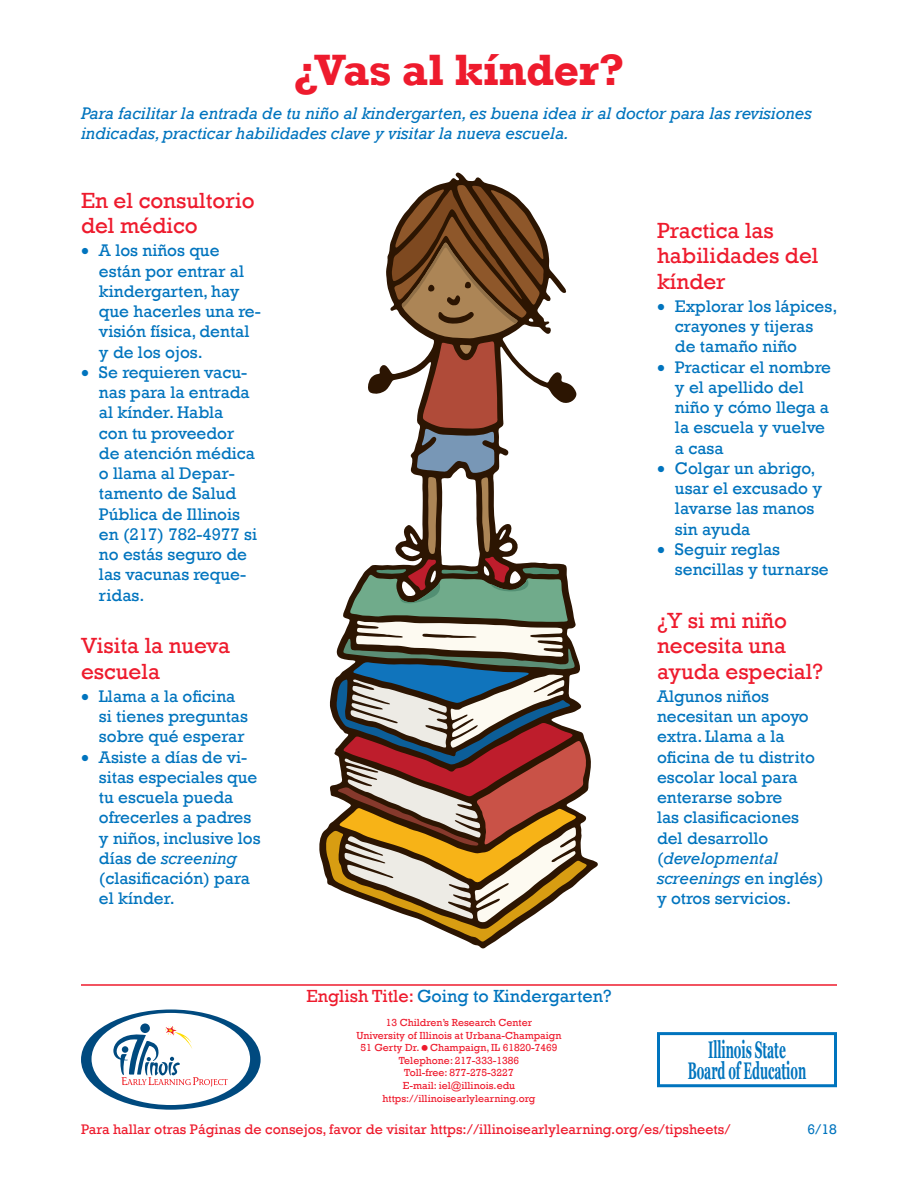
<style>
.page{position:relative;width:918px;height:1188px;background:#fff}
.page>*{position:absolute;margin:0;border:0;box-sizing:border-box;transform-origin:0 0}
.Tipsheet_Title{font:700 45px "Rockwell WGL";letter-spacing:-.015em;color:#ee1b2d}
.t1{font:700 24px/21px "Georgia";letter-spacing:-.005em;color:#0074be;text-align:center;scale:.5 1}
.Heading_2{font:22.5px/25.5px "Rockwell WGL";color:#ee1b2d}
.t2{font:18px "Rockwell WGL";color:#0074be}
.Normal-sp{font:17.25px/20.2px "Rockwell WGL";color:#0074be}
.Subtitle-sp{font:italic 17.25px/20.2px "Rockwell WGL";color:#0074be}
.t3{font:14.25px "Rockwell WGL";color:#ee1b2d}
.t4{font:14.25px "Rockwell WGL";color:#0074be}
.t5{font:10.5px/12.6px "Rockwell WGL";color:#ee1b2d;text-align:center}
.s1{font-style:italic}
.s2{color:#ee1b2d}
</style>
<div class="page">
<svg style="left:81px;top:1010px;width:180px;height:100px"></svg>
<div style="left:657px;top:1032px;width:180px;height:55px;border:3px solid #0074be"></div>
<hr style="left:81px;top:984px;width:756px;height:2px;background:#ee1b2d">
<svg style="left:326px;top:185px;width:261px;height:757px"></svg>
<h1 class="Tipsheet_Title" style="left:294px;top:34px;width:332px">¿Vas al kínder?</h1>
<p class="Subtitle-sp" style="left:81px;top:102px;width:732px">Para facilitar la entrada de tu niño al kindergarten, es buena idea ir al doctor para las revisiones indicadas, practicar habilidades clave y visitar la nueva escuela.</p>
<h2 class="Heading_2" style="left:81px;top:187px;width:175px">En el consultorio del médico</h2>
<p class="Normal-sp" style="left:99px;top:240px;width:163px;text-indent:-18px">• A los niños que están por entrar al kindergarten, hay que hacerles una re&shy;visión física, dental y de los ojos.</p>
<p class="Normal-sp" style="left:99px;top:361px;width:160px;text-indent:-18px">• Se requieren vacu&shy;nas para la entrada al kínder. Habla<br>con tu proveedor de atención médica o llama al Depar&shy;tamento de Salud<br>Pública de Illinois en (217) 782-4977 si no estás seguro de las vacunas reque&shy;ridas.</p>
<h2 class="Heading_2" style="left:81px;top:632px;width:151px">Visita la nueva escuela</h2>
<p class="Normal-sp" style="left:99px;top:685px;width:151px;text-indent:-18px">• Llama a la oficina si tienes preguntas sobre qué esperar</p>
<p class="Normal-sp" style="left:99px;top:746px;width:163px;text-indent:-18px">• Asiste a días de vi&shy;sitas especiales que tu escuela pueda ofrecerles a padres y niños, inclusive los días de <span class="s1">screening </span>(clasificación) para el kínder.</p>
<h2 class="Heading_2" style="left:657px;top:217px;width:163px">Practica las habilidades del kínder</h2>
<p class="Normal-sp" style="left:675px;top:295px;width:164px;text-indent:-18px">• Explorar los lápices, crayones y tijeras de tamaño niño</p>
<p class="Normal-sp" style="left:675px;top:356px;width:157px;text-indent:-18px">• Practicar el nombre y el apellido del niño y cómo llega a la escuela y vuelve a casa</p>
<p class="Normal-sp" style="left:675px;top:457px;width:149px;text-indent:-18px">• Colgar un abrigo, usar el excusado y lavarse las manos sin ayuda</p>
<p class="Normal-sp" style="left:675px;top:538px;width:155px;text-indent:-18px">• Seguir reglas sencillas y turnarse</p>
<h2 class="Heading_2" style="left:657px;top:607px;width:167px">¿Y si mi niño necesita una ayuda especial?</h2>
<p class="Normal-sp" style="left:657px;top:685px;width:168px">Algunos niños necesitan un apoyo extra. Llama a la oficina de tu distrito escolar local para enterarse sobre<br>las clasificaciones del desarrollo (<span class="s1">developmental screenings</span> en inglés) y otros servicios.</p>
<p class="t2" style="left:306px;top:983px;width:307px"><span class="s2">English Title:</span> Going to Kindergarten?</p>
<p class="t5" style="left:356px;top:1016px;width:207px">13 Children’s Research Center<br>University of Illinois at Urbana-Champaign</p>
<p class="t5" style="left:360px;top:1041px;width:199px">51 Gerty Dr. Champaign, IL 61820-7469</p>
<p class="t5" style="left:399px;top:1054px;width:122px">Telephone: 217-333-1386</p>
<p class="t5" style="left:404px;top:1066px;width:111px">Toll-free: 877-275-3227</p>
<p class="t5" style="left:403px;top:1079px;width:114px">E-mail: iel@illinois.edu</p>
<p class="t5" style="left:382px;top:1092px;width:155px">https://illinoisearlylearning.org</p>
<p class="t3" style="left:81px;top:1119px;width:651px">Para hallar otras Páginas de consejos, favor de visitar https://illinoisearlylearning.org/es/tipsheets/</p>
<p class="t4" style="left:808px;top:1119px;width:31px">6/18</p>
<p class="t1" style="left:688px;top:1039px;width:239px">Illinois State<br>Board of Education</p>
</div>
